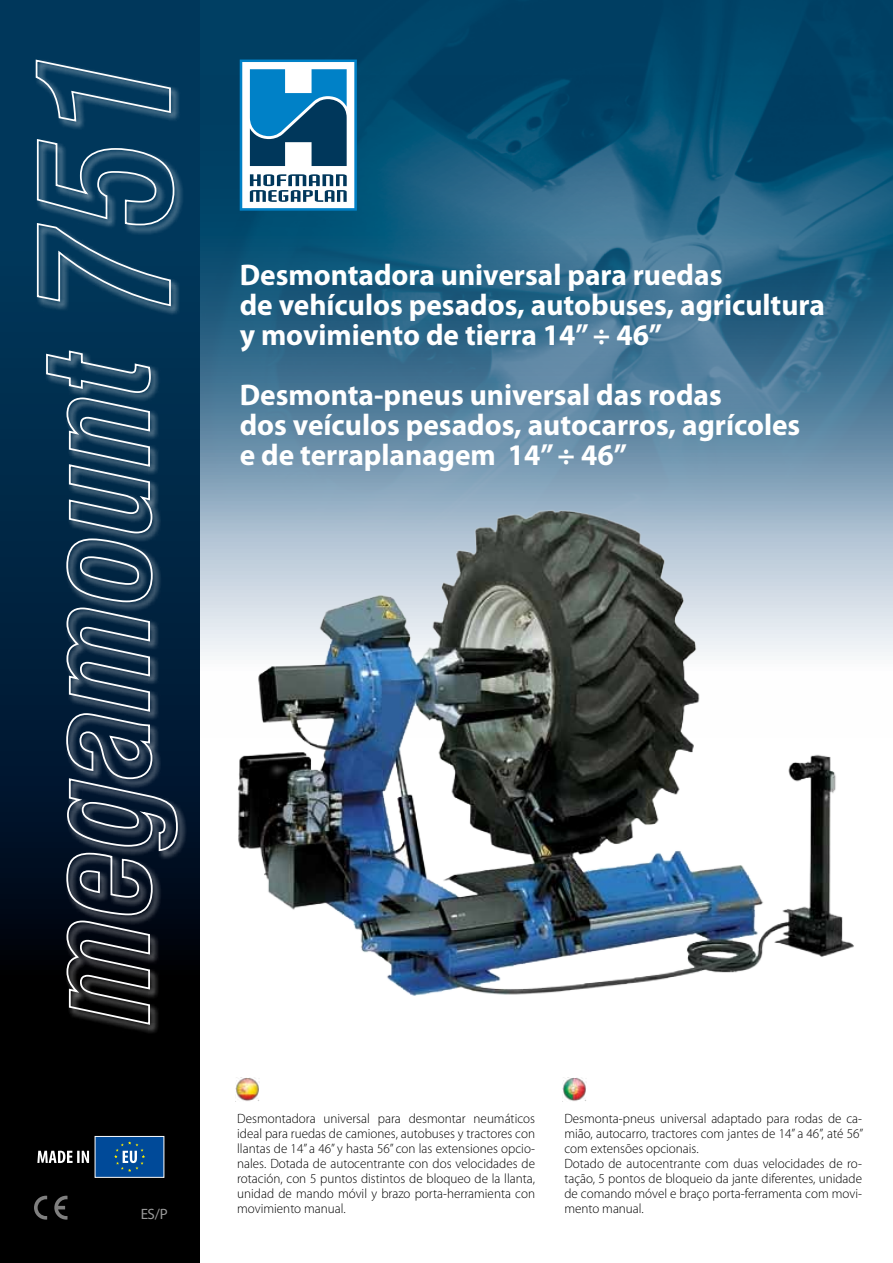
<style>
.page{position:relative;width:893px;height:1263px;background:#fff}
.page>*{position:absolute;margin:0;border:0;box-sizing:border-box;transform-origin:0 0}
.t1{font:700 30px/30px "Myriad Pro";color:#fff}
.t2{font:15px "Myriad Pro";color:#fff}
.t3{font:300 13.5px/15px "Myriad Pro";color:#000;text-align:justify}
</style>
<div class="page">
<img style="left:200px;top:0;width:693px;height:656px">
<svg style="left:0;top:0;width:200px;height:1263px"></svg>
<div style="left:34px;top:58px;width:150px;height:257px;background:#fff;opacity:.8"></div>
<svg style="left:36px;top:138px;width:139px;height:169px"></svg>
<svg style="left:35px;top:59px;width:137px;height:64px"></svg>
<div style="left:45px;top:349px;width:142px;height:684px;background:#fff;opacity:.8"></div>
<svg style="left:45px;top:349px;width:134px;height:677px"></svg>
<svg style="left:34px;top:1196px;width:13px;height:23px"></svg>
<svg style="left:54px;top:1196px;width:13px;height:23px"></svg>
<div style="left:95px;top:1136px;width:69px;height:41px;background:#004a99"></div>
<div style="left:95px;top:1136px;width:69px;height:41px;border:1px solid #fff"></div>
<svg style="left:37px;top:1151px;width:52px;height:12px"></svg>
<svg style="left:114px;top:1141px;width:31px;height:31px"></svg>
<svg style="left:240px;top:60px;width:117px;height:151px"></svg>
<img style="left:562px;top:1077px;width:24px;height:24px">
<img style="left:235px;top:1077px;width:24px;height:24px">
<img style="left:231px;top:506px;width:629px;height:490px">
<h1 class="t1" style="left:240px;top:259px;width:587px">Desmontadora universal para ruedas<br>de vehículos pesados, autobuses, agricultura y movimiento de tierra 14” ÷ 46”</h1>
<h1 class="t1" style="left:240px;top:379px;width:562px">Desmonta-pneus universal das rodas<br>dos veículos pesados, autocarros, agrícoles e de terraplanagem 14” ÷ 46”</h1>
<p class="t2" style="left:140px;top:1205px;width:29px">ES/P</p>
<p class="t3" style="left:237px;top:1111px;width:299px">Desmontadora universal para desmontar neumáticos ideal para ruedas de camiones, autobuses y tractores con llantas de 14” a 46” y hasta 56” con las extensiones opcio&shy;nales. Dotada de autocentrante con dos velocidades de rotación, con 5 puntos distintos de bloqueo de la llanta, unidad de mando móvil y brazo porta-herramienta con movimiento manual.</p>
<p class="t3" style="left:564px;top:1111px;width:300px;text-align:left">Desmonta-pneus universal adaptado para rodas de ca&shy;mião, autocarro, tractores com jantes de 14” a 46”, até 56” com extensões opcionais.<br>Dotado de autocentrante com duas velocidades de ro&shy;tação, 5 pontos de bloqueio da jante diferentes, unidade de comando móvel e braço porta-ferramenta com movi&shy;mento manual.</p>
</div>
